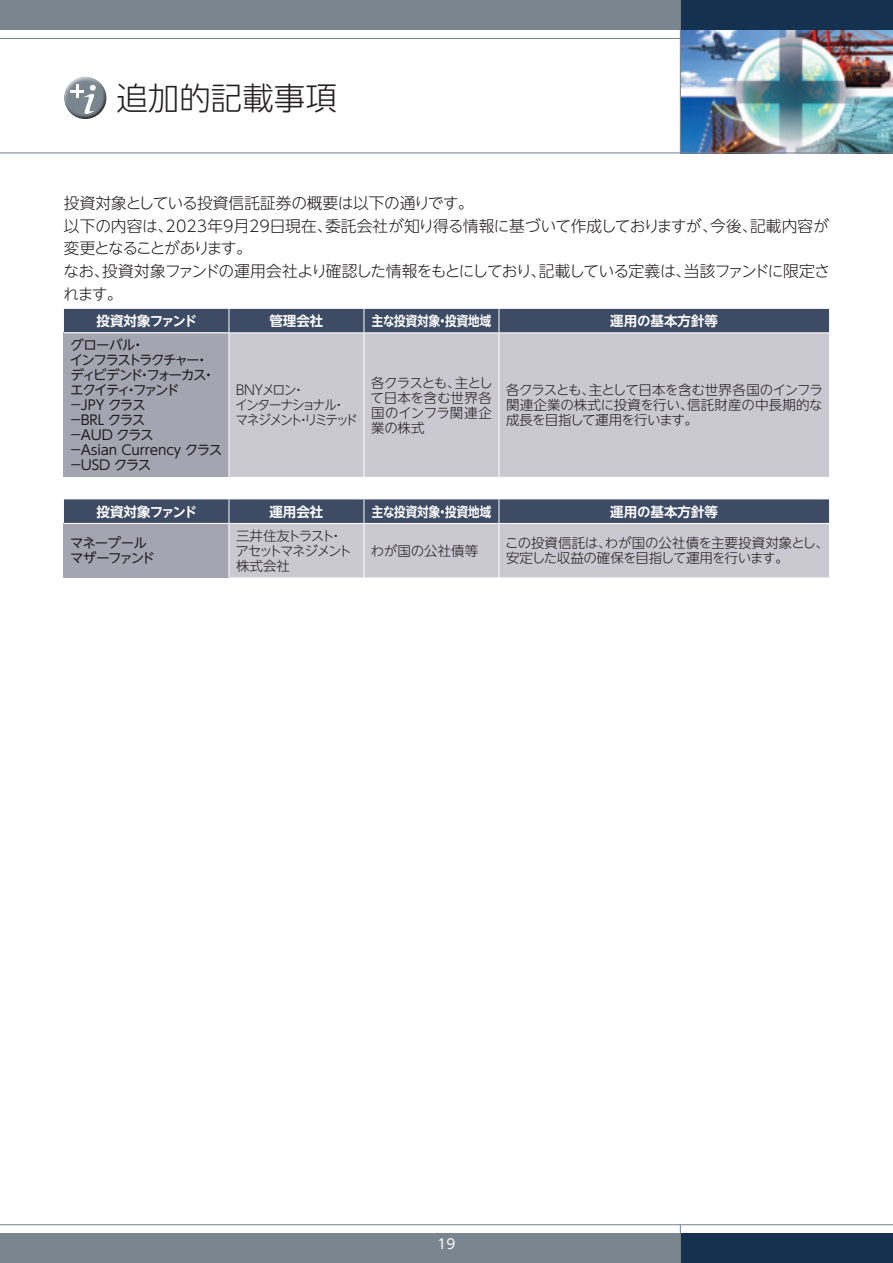
<style>
.page{position:relative;width:893px;height:1263px;background:#fff}
.page>*{position:absolute;margin:0;border:0;box-sizing:border-box;transform-origin:0 0}
.t1{font:300 31.5px "UD Shin Go NT Pro";color:#231f20}
.t2{font:300 15.75px/22.5px "UD Shin Go NT Pro";letter-spacing:-.03em;color:#231f20}
.t3{font:300 13.5px/15px "UD Shin Go NT Pro";letter-spacing:-.03em;color:#231f20;text-align:justify}
.t4{font:13.5px/15px "UD Shin Go NT Pro";letter-spacing:-.1em;color:#231f20}
.t5{font:300 13.5px/15px "UD Shin Go NT Pro";letter-spacing:-.155em;color:#231f20;scale:.95 1}
.t6{font:700 13.5px "UD Shin Go NT Pro De";color:#fff}
.t7{font:300 13.5px/15px "UD Shin Go NT Pro";letter-spacing:-.095em;color:#231f20}
.t8{font:700 13.5px "UD Shin Go NT Pro De";color:#fff;scale:.85 1}
.t9{font:700 13.5px "UD Shin Go NT Pro De";letter-spacing:-.055em;color:#fff}
.t10{font:13.5px/15px "UD Shin Go NT Pro";letter-spacing:-.075em;color:#231f20}
.t11{font:300 13.5px "UD Shin Go NT Pro";color:#231f20}
.t12{font:13.5px "UD Shin Go NT Pro";color:#fff}
</style>
<div class="page">
<hr style="left:0;top:38px;width:893px;height:1px;background:#7a868d">
<img style="left:681px;top:30px;width:212px;height:122px">
<div style="left:0;top:1233px;width:680px;height:30px;background:#7a868d"></div>
<hr style="left:0;top:1224px;width:893px;height:1px;background:#7a868d">
<div style="left:680px;top:1233px;width:213px;height:30px;background:#143250"></div>
<hr style="left:680px;top:1225px;width:1px;height:38px;background:#7a868d">
<div style="left:0;top:0;width:680px;height:30px;background:#7a868d"></div>
<div style="left:680px;top:0;width:213px;height:30px;background:#143250"></div>
<hr style="left:680px;top:0;width:1px;height:153px;background:#7a868d">
<hr style="left:0;top:152px;width:893px;height:1px;background:#7a868d">
<div style="left:64px;top:333px;width:165px;height:144px;background:#a5a5b2"></div>
<div style="left:230px;top:333px;width:599px;height:144px;background:#cac9d2"></div>
<hr style="left:499px;top:333px;width:1px;height:144px;background:#fff">
<div style="left:64px;top:309px;width:765px;height:24px;background:#3e4b65"></div>
<hr style="left:364px;top:333px;width:1px;height:144px;background:#fff">
<svg style="left:64px;top:499px;width:765px;height:78px;background:#9b9fad"></svg>
<hr style="left:364px;top:524px;width:1px;height:53px;background:#fff">
<div style="left:64px;top:76px;width:43px;height:34px;background:#fff;opacity:.75"></div>
<div style="left:64px;top:83px;width:44px;height:38px;background:#231f20;opacity:.75"></div>
<h1 class="t1" style="left:116px;top:72px;width:222px">追加的記載事項</h1>
<p class="t2" style="left:63px;top:192px;width:768px">投資対象としている投資信託証券の概要は以下の通りです。<br>以下の内容は、2023年9月29日現在、委託会社が知り得る情報に基づいて作成しておりますが、今後、記載内容が変更となることがあります。<br>なお、投資対象ファンドの運用会社より確認した情報をもとにしており、記載している定義は、当該ファンドに限定されます。</p>
<p class="t9" style="left:97px;top:310px;width:102px">投資対象ファンド</p>
<p class="t6" style="left:269px;top:310px;width:55px">管理会社</p>
<p class="t8" style="left:372px;top:310px;width:142px">主な投資対象・投資地域</p>
<p class="t6" style="left:610px;top:310px;width:109px">運用の基本方針等</p>
<p class="t4" style="left:69px;top:337px;width:155px">グローバル・<br>インフラストラクチャー・ディビデンド・フォーカス・エクイティ・ファンド<br>－JPY クラス<br>－BRL クラス<br>－AUD クラス<br>－Asian Currency クラス－USD クラス</p>
<p class="t5" style="left:234px;top:382px;width:132px">ＢＮＹメロン・<br>インターナショナル・マネジメント・リミテッド</p>
<p class="t3" style="left:371px;top:374px;width:124px">各クラスとも、主として日本を含む世界各国のインフラ関連企業の株式</p>
<p class="t3" style="left:506px;top:382px;width:318px">各クラスとも、主として日本を含む世界各国のインフラ関連企業の株式に投資を行い、信託財産の中長期的な成長を目指して運用を行います。</p>
<p class="t9" style="left:97px;top:500px;width:102px">投資対象ファンド</p>
<p class="t6" style="left:269px;top:500px;width:55px">運用会社</p>
<p class="t8" style="left:372px;top:500px;width:142px">主な投資対象・投資地域</p>
<p class="t6" style="left:610px;top:500px;width:109px">運用の基本方針等</p>
<p class="t10" style="left:70px;top:535px;width:86px">マネープールマザーファンド</p>
<p class="t7" style="left:236px;top:527px;width:118px">三井住友トラスト・アセットマネジメント株式会社</p>
<p class="t11" style="left:371px;top:539px;width:109px">わが国の公社債等</p>
<p class="t3" style="left:505px;top:535px;width:325px">この投資信託は、わが国の公社債を主要投資対象とし、安定した収益の確保を目指して運用を行います。</p>
<p class="t12" style="left:438px;top:1233px;width:19px">19</p>
</div>
